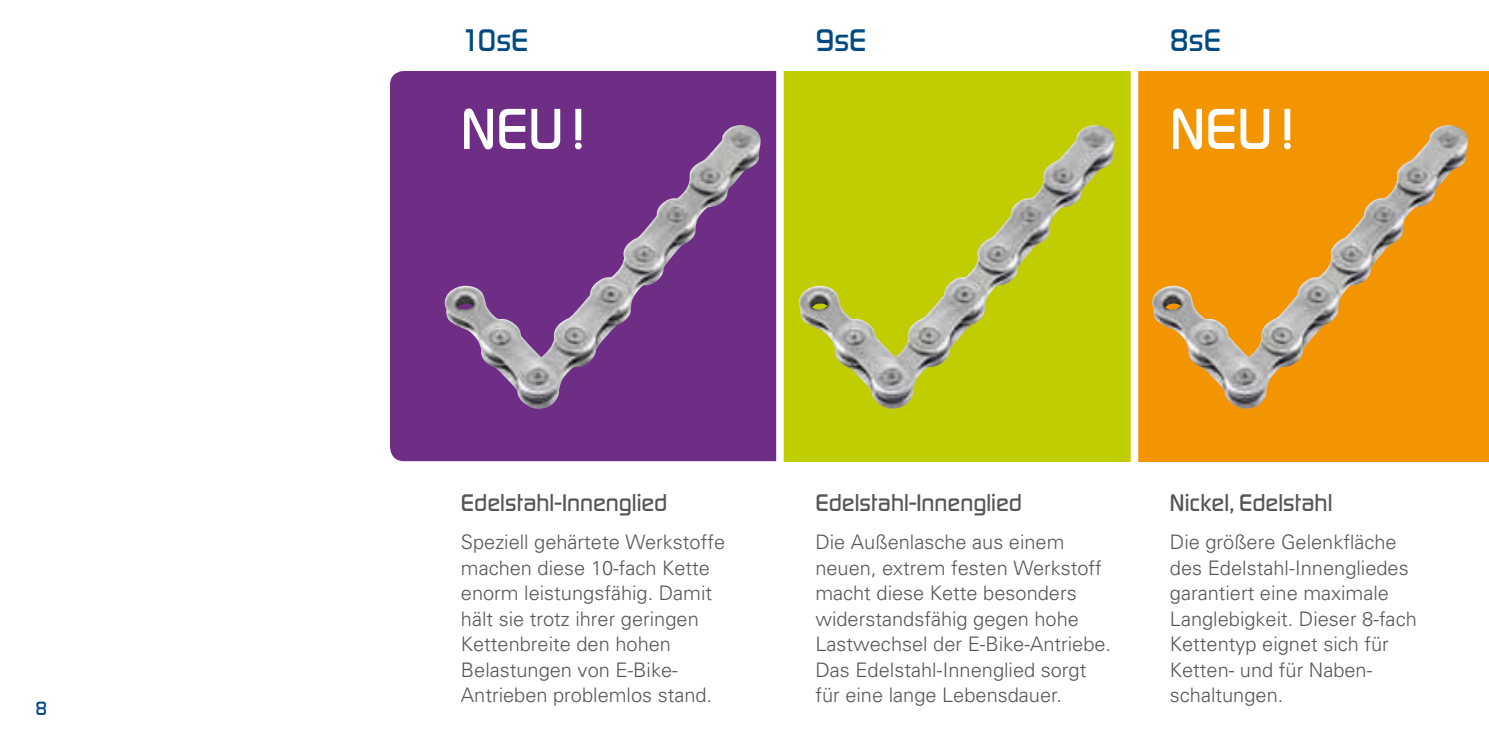
<style>
.page{position:relative;width:1489px;height:745px;background:#fff}
.page>*{position:absolute;margin:0;border:0;box-sizing:border-box;transform-origin:0 0}
.t1{font:500 60px "Digital Sans EFOP";color:#fff}
.t2{font:500 32.5px "Digital Sans EFOP";color:#004a83}
.t3{font:500 25px "Digital Sans EFOP";color:#565656}
.t4{font:300 20px/25.5px "Univers";color:#565656}
.t5{font:500 20px "Digital Sans EFOP";color:#004a83}
</style>
<div class="page">
<div style="left:390px;top:71px;width:386px;height:390px;background:#6f2e86"></div>
<img style="left:444px;top:126px;width:311px;height:282px">
<div style="left:780px;top:71px;width:354px;height:390px;background:#c0cd00"></div>
<img style="left:798px;top:126px;width:311px;height:282px">
<div style="left:1134px;top:71px;width:354px;height:390px;background:#f29500"></div>
<img style="left:1152px;top:126px;width:310px;height:282px">
<div style="left:776px;top:65px;width:7px;height:399px;background:#fff"></div>
<div style="left:1130px;top:65px;width:8px;height:399px;background:#fff"></div>
<p class="t5" style="left:35px;top:696px;width:13px">8</p>
<h2 class="t2" style="left:461px;top:21px;width:69px">10sE</h2>
<h2 class="t2" style="left:815px;top:21px;width:53px">9sE</h2>
<h2 class="t2" style="left:1169px;top:21px;width:53px">8sE</h2>
<h1 class="t1" style="left:461px;top:93px;width:126px">NEU!</h1>
<h1 class="t1" style="left:1169px;top:93px;width:126px">NEU!</h1>
<p class="t3" style="left:461px;top:487px;width:208px">Edelstahl-Innenglied</p>
<p class="t4" style="left:461px;top:529px;width:266px">Speziell gehärtete Werkstoffe machen diese 10-fach Kette enorm leistungsfähig. Damit hält sie trotz ihrer geringen<br>Kettenbreite den hohen<br>Belastungen von E-Bike-<br>Antrieben problemlos stand.</p>
<p class="t3" style="left:815px;top:487px;width:208px">Edelstahl-Innenglied</p>
<p class="t4" style="left:815px;top:529px;width:297px">Die Außenlasche aus einem neuen, extrem festen Werkstoff macht diese Kette besonders widerstandsfähig gegen hohe<br>Lastwechsel der E-Bike-Antriebe.<br>Das Edelstahl-Innenglied sorgt für eine lange Lebensdauer.</p>
<p class="t3" style="left:1169px;top:487px;width:164px">Nickel, Edelstahl</p>
<p class="t4" style="left:1169px;top:529px;width:248px">Die größere Gelenkfläche des Edelstahl-Innengliedes garantiert eine maximale<br>Langlebigkeit. Dieser 8-fach<br>Kettentyp eignet sich für<br>Ketten- und für Naben&shy;schaltungen.</p>
</div>
